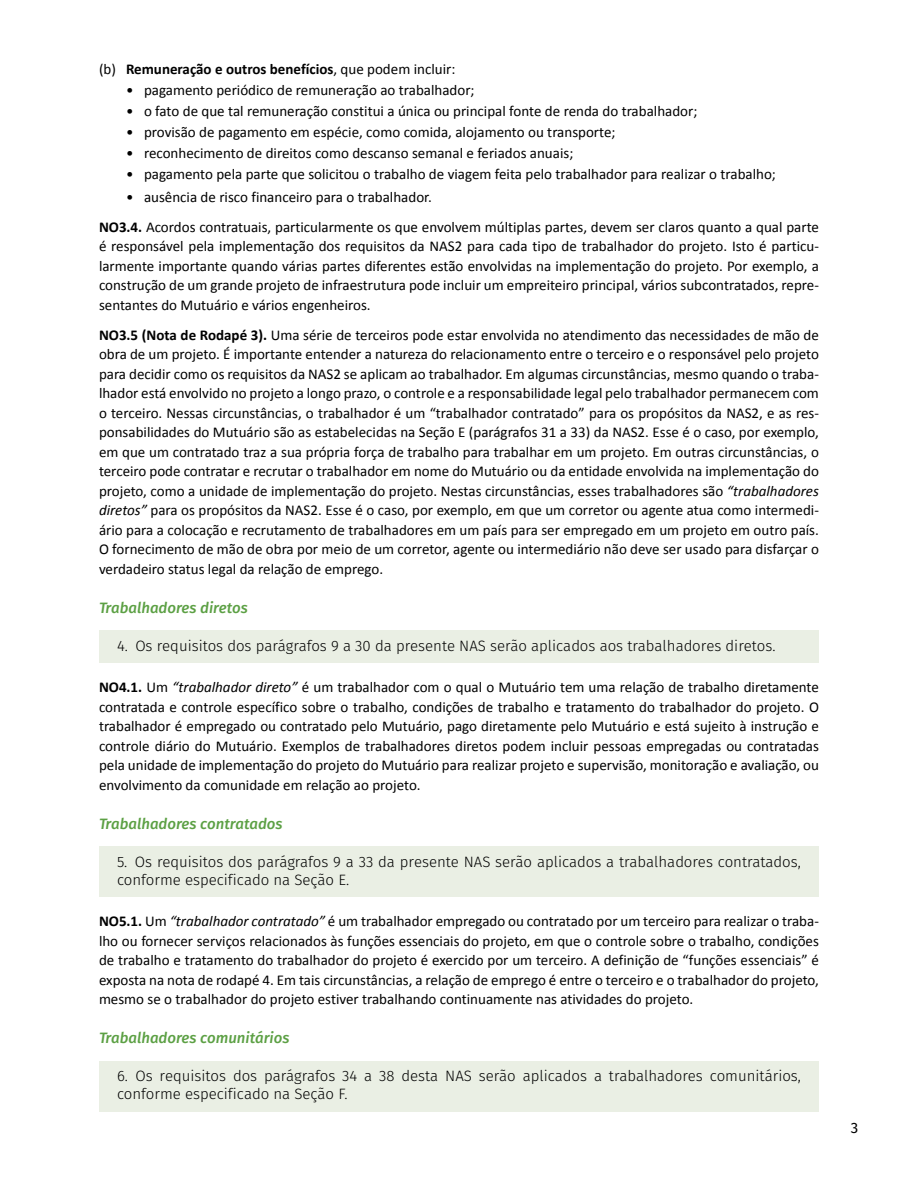
<style>
.page{position:relative;width:918px;height:1188px;background:#fff}
.page>*{position:absolute;margin:0;border:0;box-sizing:border-box;transform-origin:0 0}
.t1{font:15px/19.5px "Calibri";color:#000;text-align:justify}
.t2{font:300 15px/18px "Fira Sans";color:#000}
.t3{font:italic 500 15px "Fira Sans";color:#5ca044}
.t4{font:700 15px "Calibri";color:#000}
.t5{font:15px "Fira Sans";color:#000}
.s1{font-weight:400}
.s2{font-weight:700}
.s3{font-style:italic}
</style>
<div class="page">
<div style="left:99px;top:630px;width:720px;height:33px;background:#eaefe4"></div>
<div style="left:99px;top:846px;width:720px;height:51px;background:#eaefe4"></div>
<div style="left:99px;top:1061px;width:720px;height:51px;background:#eaefe4"></div>
<p class="t4" style="left:99px;top:60px;width:358px"><span class="s1">(b)</span> Remuneração e outros benefícios<span class="s1">, que podem incluir:</span></p>
<p class="t1" style="left:126px;top:80px;width:350px">• pagamento periódico de remuneração ao trabalhador;</p>
<p class="t1" style="left:126px;top:101px;width:573px">• o fato de que tal remuneração constitui a única ou principal fonte de renda do trabalhador;</p>
<p class="t1" style="left:126px;top:122px;width:491px">• provisão de pagamento em espécie, como comida, alojamento ou transporte;</p>
<p class="t1" style="left:126px;top:143px;width:449px">• reconhecimento de direitos como descanso semanal e feriados anuais;</p>
<p class="t1" style="left:126px;top:164px;width:652px">• pagamento pela parte que solicitou o trabalho de viagem feita pelo trabalhador para realizar o trabalho;</p>
<p class="t1" style="left:99px;top:181px;width:722px;line-height:30px;text-indent:27px">• ausência de risco financeiro para o trabalhador.<br><span class="s2">NO3.4.</span> Acordos contratuais, particularmente os que envolvem múltiplas partes, devem ser claros quanto a qual parte</p>
<p class="t1" style="left:99px;top:236px;width:721px">é responsável pela implementação dos requisitos da NAS2 para cada tipo de trabalhador do projeto. Isto é particu&shy;larmente importante quando várias partes diferentes estão envolvidas na implementação do projeto. Por exemplo, a construção de um grande projeto de infraestrutura pode incluir um empreiteiro principal, vários subcontratados, repre&shy;sentantes do Mutuário e vários engenheiros.</p>
<p class="t1" style="left:99px;top:324px;width:722px"><span class="s2">NO3.5 (Nota de Rodapé 3).</span> Uma série de terceiros pode estar envolvida no atendimento das necessidades de mão de obra de um projeto. É importante entender a natureza do relacionamento entre o terceiro e o responsável pelo projeto para decidir como os requisitos da NAS2 se aplicam ao trabalhador. Em algumas circunstâncias, mesmo quando o traba&shy;lhador está envolvido no projeto a longo prazo, o controle e a responsabilidade legal pelo trabalhador permanecem com o terceiro. Nessas circunstâncias, o trabalhador é um “trabalhador contratado” para os propósitos da NAS2, e as res&shy;ponsabilidades do Mutuário são as estabelecidas na Seção E (parágrafos 31 a 33) da NAS2. Esse é o caso, por exemplo, em que um contratado traz a sua própria força de trabalho para trabalhar em um projeto. Em outras circunstâncias, o terceiro pode contratar e recrutar o trabalhador em nome do Mutuário ou da entidade envolvida na implementação do projeto, como a unidade de implementação do projeto. Nestas circunstâncias, esses trabalhadores são <span class="s3">“trabalhadores diretos”</span> para os propósitos da NAS2. Esse é o caso, por exemplo, em que um corretor ou agente atua como intermedi&shy;ário para a colocação e recrutamento de trabalhadores em um país para ser empregado em um projeto em outro país.<br>O fornecimento de mão de obra por meio de um corretor, agente ou intermediário não deve ser usado para disfarçar o verdadeiro status legal da relação de emprego.</p>
<p class="t3" style="left:99px;top:597px;width:150px">Trabalhadores diretos</p>
<p class="t2" style="left:117px;top:638px;width:658px">4. Os requisitos dos parágrafos 9 a 30 da presente NAS serão aplicados aos trabalhadores diretos.</p>
<p class="t1" style="left:99px;top:677px;width:721px"><span class="s2">NO4.1.</span> Um <span class="s3">“trabalhador direto”</span> é um trabalhador com o qual o Mutuário tem uma relação de trabalho diretamente contratada e controle específico sobre o trabalho, condições de trabalho e tratamento do trabalhador do projeto. O trabalhador é empregado ou contratado pelo Mutuário, pago diretamente pelo Mutuário e está sujeito à instrução e controle diário do Mutuário. Exemplos de trabalhadores diretos podem incluir pessoas empregadas ou contratadas pela unidade de implementação do projeto do Mutuário para realizar projeto e supervisão, monitoração e avaliação, ou envolvimento da comunidade em relação ao projeto.</p>
<p class="t3" style="left:99px;top:813px;width:185px">Trabalhadores contratados</p>
<p class="t2" style="left:117px;top:854px;width:685px">5. Os requisitos dos parágrafos 9 a 33 da presente NAS serão aplicados a trabalhadores contratados, conforme especificado na Seção E.</p>
<p class="t1" style="left:99px;top:911px;width:722px"><span class="s2">NO5.1.</span> Um <span class="s3">“trabalhador contratado”</span> é um trabalhador empregado ou contratado por um terceiro para realizar o traba&shy;lho ou fornecer serviços relacionados às funções essenciais do projeto, em que o controle sobre o trabalho, condições de trabalho e tratamento do trabalhador do projeto é exercido por um terceiro. A definição de “funções essenciais” é exposta na nota de rodapé 4. Em tais circunstâncias, a relação de emprego é entre o terceiro e o trabalhador do projeto, mesmo se o trabalhador do projeto estiver trabalhando continuamente nas atividades do projeto.</p>
<p class="t3" style="left:99px;top:1027px;width:192px">Trabalhadores comunitários</p>
<p class="t2" style="left:117px;top:1068px;width:686px">6. Os requisitos dos parágrafos 34 a 38 desta NAS serão aplicados a trabalhadores comunitários, conforme especificado na Seção F.</p>
<p class="t5" style="left:851px;top:1118px;width:9px">3</p>
</div>
